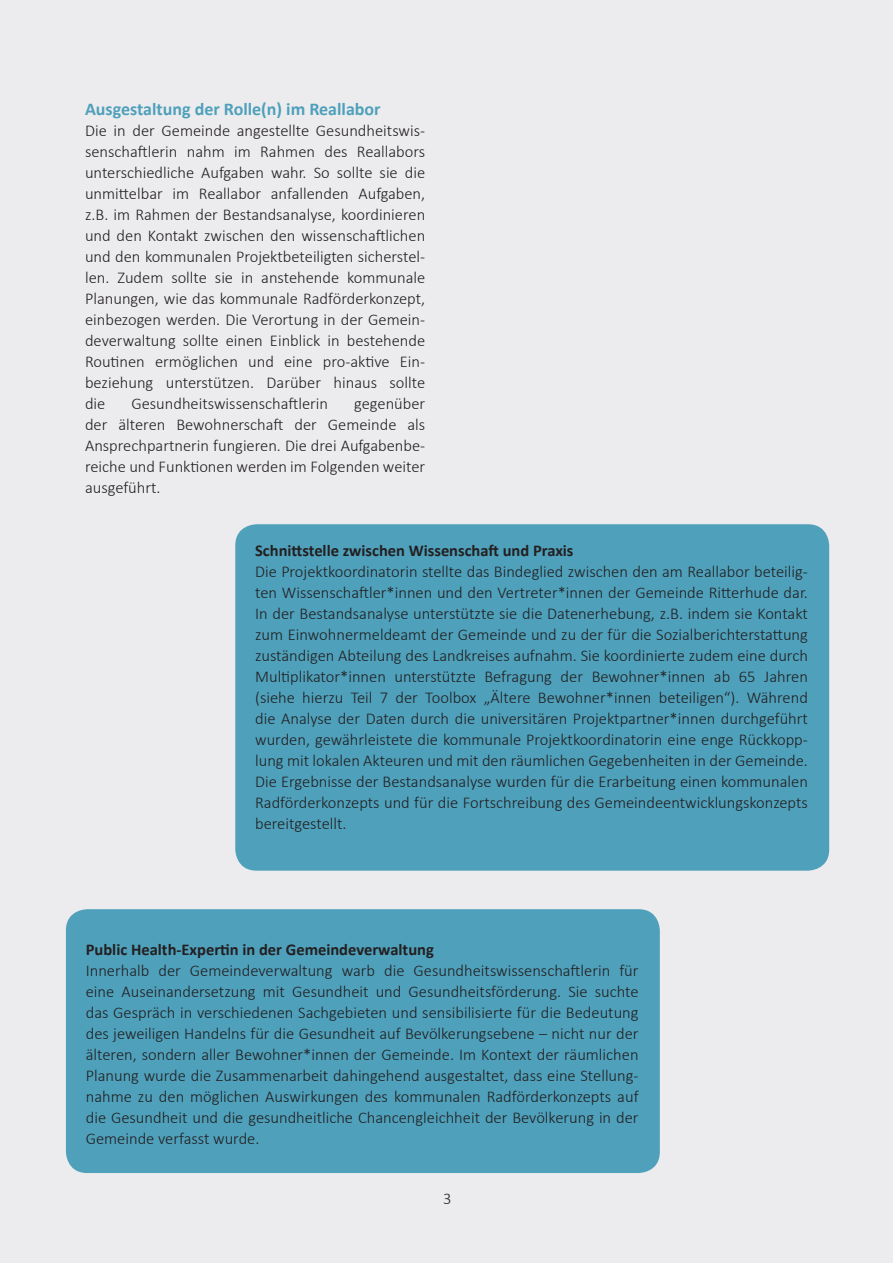
<style>
.page{position:relative;width:893px;height:1263px;background:#ececee}
.page>*{position:absolute;margin:0;border:0;box-sizing:border-box;transform-origin:0 0}
.t1{font:700 18px "Calibri";color:#4ea0bb}
.t2{font:300 16.5px/21px "Calibri";color:#231f20;text-align:justify}
.t3{font:700 16.5px "Calibri";color:#231f20}
</style>
<div class="page">
<div style="left:235px;top:524px;width:594px;height:347px;background:#4ea0bb;border-radius:21px"></div>
<div style="left:66px;top:909px;width:594px;height:264px;background:#4ea0bb;border-radius:21px"></div>
<p class="t1" style="left:85px;top:96px;width:297px">Ausgestaltung der Rolle(n) im Reallabor</p>
<p class="t2" style="left:85px;top:119px;width:342px">Die in der Gemeinde angestellte Gesundheitswis&shy;senschaftlerin nahm im Rahmen des Reallabors unterschiedliche Aufgaben wahr. So sollte sie die unmittelbar im Reallabor anfallenden Aufgaben, z.B. im Rahmen der Bestandsanalyse, koordinieren und den Kontakt zwischen den wissenschaftlichen und den kommunalen Projektbeteiligten sicherstel&shy;len. Zudem sollte sie in anstehende kommunale Planungen, wie das kommunale Radförderkonzept, einbezogen werden. Die Verortung in der Gemein&shy;deverwaltung sollte einen Einblick in bestehende Routinen ermöglichen und eine pro-aktive Ein&shy;beziehung unterstützen. Darüber hinaus sollte die</p>
<p class="t2" style="left:131px;top:392px;width:198px">Gesundheitswissenschaftlerin</p>
<p class="t2" style="left:85px;top:392px;width:342px;text-indent:269px">gegenüber der älteren Bewohnerschaft der Gemeinde als Ansprechpartnerin fungieren. Die drei Aufgabenbe&shy;reiche und Funktionen werden im Folgenden weiter ausgeführt.</p>
<p class="t3" style="left:255px;top:538px;width:320px">Schnittstelle zwischen Wissenschaft und Praxis</p>
<p class="t2" style="left:255px;top:560px;width:554px">Die Projektkoordinatorin stellte das Bindeglied zwischen den am Reallabor beteilig&shy;ten Wissenschaftler*innen und den Vertreter*innen der Gemeinde Ritterhude dar.<br>In der Bestandsanalyse unterstützte sie die Datenerhebung, z.B. indem sie Kontakt zum Einwohnermeldeamt der Gemeinde und zu der für die Sozialberichterstattung zuständigen Abteilung des Landkreises aufnahm. Sie koordinierte zudem eine durch Multiplikator*innen unterstützte Befragung der Bewohner*innen ab 65 Jahren (siehe hierzu Teil 7 der Toolbox „Ältere Bewohner*innen beteiligen“). Während die Analyse der Daten durch die universitären Projektpartner*innen durchgeführt wurden, gewährleistete die kommunale Projektkoordinatorin eine enge Rückkopp&shy;lung mit lokalen Akteuren und mit den räumlichen Gegebenheiten in der Gemeinde.<br>Die Ergebnisse der Bestandsanalyse wurden für die Erarbeitung einen kommunalen Radförderkonzepts und für die Fortschreibung des Gemeindeentwicklungskonzepts bereitgestellt.</p>
<p class="t3" style="left:86px;top:937px;width:350px">Public Health-Expertin in der Gemeindeverwaltung</p>
<p class="t2" style="left:86px;top:959px;width:554px">Innerhalb der Gemeindeverwaltung warb die Gesundheitswissenschaftlerin für eine Auseinandersetzung mit Gesundheit und Gesundheitsförderung. Sie suchte das Gespräch in verschiedenen Sachgebieten und sensibilisierte für die Bedeutung des jeweiligen Handelns für die Gesundheit auf Bevölkerungsebene – nicht nur der älteren, sondern aller Bewohner*innen der Gemeinde. Im Kontext der räumlichen Planung wurde die Zusammenarbeit dahingehend ausgestaltet, dass eine Stellung&shy;nahme zu den möglichen Auswirkungen des kommunalen Radförderkonzepts auf die Gesundheit und die gesundheitliche Chancengleichheit der Bevölkerung in der Gemeinde verfasst wurde.</p>
<p class="t2" style="left:443px;top:1188px;width:10px">3</p>
</div>
